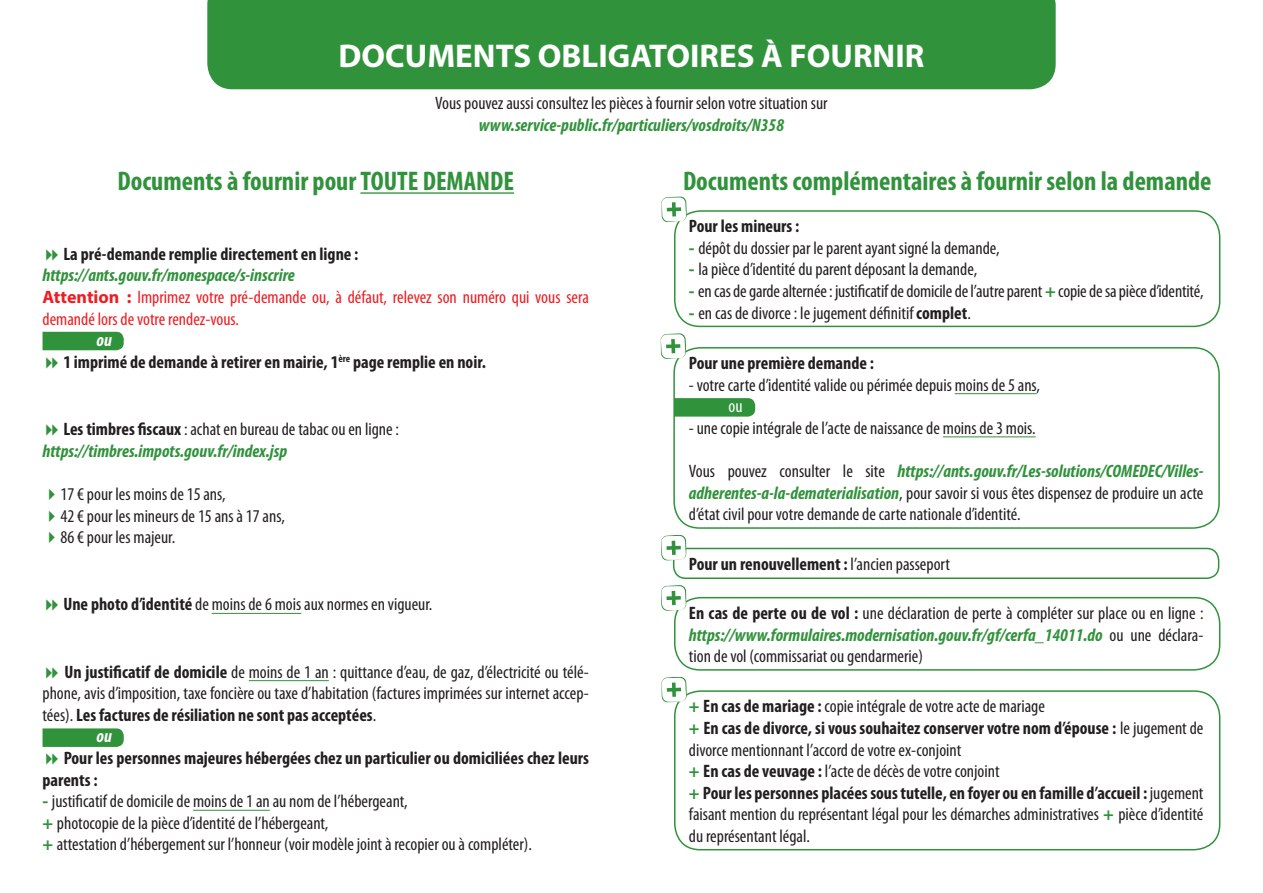
<style>
.page{position:relative;width:1263px;height:893px;background:#fff}
.page>*{position:absolute;margin:0;border:0;box-sizing:border-box;transform-origin:0 0}
.t1{font:700 33px "Myriad Pro";color:#fff}
.t2{font:700 condensed 27px "Myriad Pro";color:#31923c}
.t3{font:condensed 18px/21.6px "Myriad Pro";color:#231f20}
.t4{font:700 condensed 18px/21.6px "Myriad Pro";color:#231f20}
.t5{font:condensed 18px/21.6px "Myriad Pro";color:#ee1d23}
.t6{font:italic 700 condensed 18px/21.6px "Myriad Pro";color:#31923c}
.t7{font:italic 700 condensed 18px "Myriad Pro";color:#fff}
.t8{font:condensed 18px "Myriad Pro";color:#fff}
.s1{font-weight:700;font-style:italic;color:#31923c}
.s2{font-weight:700;font-stretch:normal}
.s3{font-style:italic;color:#fff}
.s4{font-style:normal;color:#231f20}
.s5{font-weight:400;font-style:normal;color:#231f20}
.s6{color:#31923c}
.s7{font-weight:700}
.s8{font-weight:400}
.s9{font-weight:700;font-stretch:normal;color:#31923c}
</style>
<div class="page">
<div style="left:207px;top:0;width:849px;height:89px;background:#31923c"></div>
<svg style="left:43px;top:332px;width:81px;height:18px"></svg>
<hr style="left:212px;top:613px;width:89px;height:1px;background:#31923c">
<svg style="left:43px;top:728px;width:81px;height:19px;background:#3a9644"></svg>
<hr style="left:249px;top:680px;width:80px;height:1px;background:#31923c">
<hr style="left:193px;top:810px;width:77px;height:1px;background:#31923c">
<hr style="left:360px;top:192px;width:154px;height:2px;background:#31923c">
<div style="left:674px;top:210px;width:546px;height:117px;border:2px solid #31923c;border-radius:26px"></div>
<svg style="left:661px;top:196px;width:26px;height:26px"></svg>
<svg style="left:676px;top:398px;width:79px;height:19px;background:#399643"></svg>
<hr style="left:955px;top:393px;width:81px;height:1px;background:#31923c">
<hr style="left:943px;top:436px;width:93px;height:1px;background:#31923c">
<div style="left:673px;top:347px;width:547px;height:182px;border:2px solid #31923c;border-radius:26px"></div>
<svg style="left:661px;top:333px;width:25px;height:26px"></svg>
<div style="left:673px;top:548px;width:546px;height:31px;border:2px solid #31923c;border-radius:12px"></div>
<svg style="left:661px;top:535px;width:25px;height:26px"></svg>
<div style="left:674px;top:597px;width:546px;height:74px;border:2px solid #31923c;border-radius:26px"></div>
<svg style="left:661px;top:585px;width:25px;height:26px"></svg>
<div style="left:674px;top:690px;width:546px;height:160px;border:2px solid #31923c;border-radius:26px"></div>
<svg style="left:661px;top:677px;width:26px;height:25px"></svg>
<h1 class="t1" style="left:339px;top:35px;width:587px">DOCUMENTS OBLIGATOIRES À FOURNIR</h1>
<p class="t3" style="left:435px;top:92px;width:394px">Vous pouvez aussi consultez les pièces à fournir selon votre situation sur</p>
<p class="t6" style="left:479px;top:114px;width:307px">www.service-public.fr/particuliers/vosdroits/N358</p>
<h2 class="t2" style="left:117px;top:164px;width:398px">Documents à fournir pour TOUTE DEMANDE</h2>
<h2 class="t2" style="left:683px;top:164px;width:530px">Documents complémentaires à fournir selon la demande</h2>
<p class="t4" style="left:63px;top:243px;width:297px">La pré-demande remplie directement en ligne :</p>
<p class="t5" style="left:43px;top:264px;width:548px"><span class="s1">https://ants.gouv.fr/monespace/s-inscrire<br></span><span class="s2">Attention :</span> Imprimez votre pré-demande ou, à défaut, relevez son numéro qui vous sera demandé lors de votre rendez-vous.</p>
<p class="t4" style="left:63px;top:329px;width:424px;text-indent:33px"><span class="s3">ou<br></span>1 imprimé de demande à retirer en mairie, 1<sup>ère</sup> page remplie en noir.</p>
<p class="t6" style="left:43px;top:418px;width:358px;text-indent:21px"><span class="s4">Les timbres fiscaux</span> <span class="s5">: achat en bureau de tabac ou en ligne : </span>https://timbres.impots.gouv.fr/index.jsp</p>
<p class="t3" style="left:43px;top:483px;width:185px"><span class="s6">✔</span>17 € pour les moins de 15 ans,</p>
<p class="t3" style="left:43px;top:505px;width:244px"><span class="s6">✔</span>42 € pour les mineurs de 15 ans à 17 ans,</p>
<p class="t3" style="left:43px;top:526px;width:134px"><span class="s6">✔</span>86 € pour les majeur.</p>
<p class="t3" style="left:63px;top:593px;width:371px"><span class="s7">Une photo d’identité</span> de moins de 6 mois aux normes en vigueur.</p>
<p class="t3" style="left:64px;top:661px;width:526px"><span class="s7">Un justificatif de domicile</span> de moins de 1 an : quittance d’eau, de gaz, d’électricité ou télé-</p>
<p class="t3" style="left:43px;top:682px;width:548px">phone, avis d’imposition, taxe foncière ou taxe d’habitation (factures imprimées sur internet accep-</p>
<p class="t4" style="left:43px;top:704px;width:335px"><span class="s8">tées).</span> Les factures de résiliation ne sont pas acceptées<span class="s8">.</span></p>
<p class="t7" style="left:97px;top:725px;width:17px">ou</p>
<p class="t4" style="left:43px;top:747px;width:548px;text-indent:21px">Pour les personnes majeures hébergées chez un particulier ou domiciliées chez leurs parents :</p>
<p class="t3" style="left:43px;top:790px;width:491px"><span class="s9">-</span> justificatif de domicile de moins de 1 an au nom de l’hébergeant,<br><span class="s9">+</span> photocopie de la pièce d’identité de l’hébergeant,<br><span class="s9">+</span> attestation d’hébergement sur l’honneur (voir modèle joint à recopier ou à compléter).</p>
<p class="t4" style="left:689px;top:215px;width:112px">Pour les mineurs :</p>
<p class="t3" style="left:689px;top:237px;width:312px"><span class="s9">-</span> dépôt du dossier par le parent ayant signé la demande,</p>
<p class="t3" style="left:689px;top:258px;width:290px"><span class="s9">-</span> la pièce d’identité du parent déposant la demande,</p>
<p class="t3" style="left:689px;top:280px;width:516px"><span class="s9">-</span> en cas de garde alternée : justificatif de domicile de l’autre parent <span class="s9">+</span> copie de sa pièce d’identité,</p>
<p class="t3" style="left:689px;top:302px;width:283px"><span class="s9">-</span> en cas de divorce : le jugement définitif <span class="s7">complet</span>.</p>
<p class="t4" style="left:689px;top:352px;width:187px">Pour une première demande :</p>
<p class="t3" style="left:689px;top:374px;width:353px">- votre carte d’identité valide ou périmée depuis moins de 5 ans,</p>
<p class="t8" style="left:728px;top:395px;width:16px">ou</p>
<p class="t3" style="left:689px;top:417px;width:348px">- une copie intégrale de l’acte de naissance de moins de 3 mois.</p>
<p class="t3" style="left:689px;top:460px;width:516px;text-align:justify">Vous pouvez consulter le site <span class="s1">https://ants.gouv.fr/Les-solutions/COMEDEC/Villes&shy;adherentes-a-la-dematerialisation</span>, pour savoir si vous êtes dispensez de produire un acte d’état civil pour votre demande de carte nationale d’identité.</p>
<p class="t4" style="left:689px;top:553px;width:263px">Pour un renouvellement : <span class="s8">l’ancien passeport</span></p>
<p class="t3" style="left:689px;top:602px;width:516px;text-align:justify"><span class="s7">En cas de perte ou de vol :</span> une déclaration de perte à compléter sur place ou en ligne : <span class="s1">https://www.formulaires.modernisation.gouv.fr/gf/cerfa_14011.do</span> ou une déclara&shy;tion de vol (commissariat ou gendarmerie)</p>
<p class="t3" style="left:689px;top:695px;width:516px"><span class="s9">+</span> <span class="s7">En cas de mariage :</span> copie intégrale de votre acte de mariage<br><span class="s9">+</span> <span class="s7">En cas de divorce, si vous souhaitez conserver votre nom d’épouse :</span> le jugement de divorce mentionnant l’accord de votre ex-conjoint<br><span class="s9">+</span> <span class="s7">En cas de veuvage :</span> l’acte de décès de votre conjoint<br><span class="s9">+</span> <span class="s7">Pour les personnes placées sous tutelle, en foyer ou en famille d’accueil :</span> jugement faisant mention du représentant légal pour les démarches administratives <span class="s9">+</span> pièce d’identité du représentant légal.</p>
</div>
